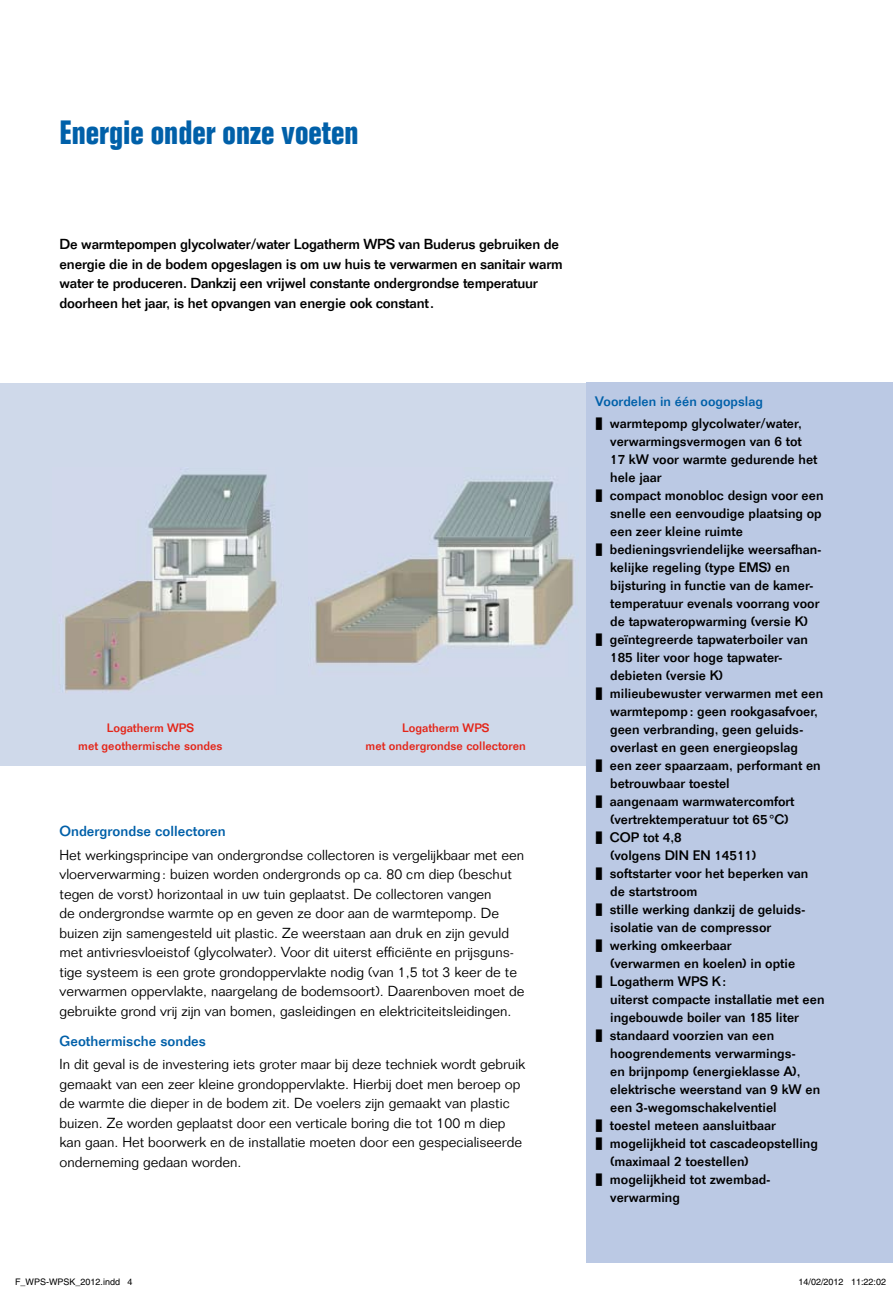
<style>
.page{position:relative;width:893px;height:1290px;background:#fff}
.page>*{position:absolute;margin:0;border:0;box-sizing:border-box;transform-origin:0 0}
.t1{font:700 condensed 33px "Folio";color:#0060a9}
.t2{font:300 14.25px/19.5px "Folio";color:#000}
.t3{font:500 14.25px/19.5px "Folio";letter-spacing:-.015em;color:#000}
.t4{font:500 14.25px "Folio";color:#0060a9}
.t5{font:500 13.5px/18px "Folio";color:#000}
.t6{font:500 13.5px "Folio";color:#0060a9}
.t7{font:500 12px/18px "Folio";color:#e42518;text-align:center}
.t8{font:9px "Helvetica";color:#000}
</style>
<div class="page">
<div style="left:0;top:383px;width:587px;height:382px;background:#cfd9ea"></div>
<img style="left:64px;top:474px;width:213px;height:219px">
<img style="left:314px;top:481px;width:260px;height:184px">
<div style="left:587px;top:383px;width:306px;height:880px;background:#bbc9e4"></div>
<h1 class="t1" style="left:60px;top:114px;width:300px">Energie onder onze voeten</h1>
<p class="t3" style="left:60px;top:235px;width:505px">De warmtepompen glycolwater/water Logatherm WPS van Buderus gebruiken de energie die in de bodem opgeslagen is om uw huis te verwarmen en sanitair warm water te produceren. Dankzij een vrijwel constante ondergrondse temperatuur doorheen het jaar, is het opvangen van energie ook constant.</p>
<p class="t7" style="left:78px;top:719px;width:146px">Logatherm WPS<br>met geothermische sondes</p>
<p class="t7" style="left:366px;top:719px;width:162px">Logatherm WPS<br>met ondergrondse collectoren</p>
<p class="t4" style="left:60px;top:822px;width:168px">Ondergrondse collectoren</p>
<p class="t2" style="left:60px;top:845px;width:467px">Het werkingsprincipe van ondergrondse collectoren is vergelijkbaar met een vloerverwarming: buizen worden ondergronds op ca. 80 cm diep (beschut tegen de vorst) horizontaal in uw tuin geplaatst. De collectoren vangen<br>de ondergrondse warmte op en geven ze door aan de warmtepomp. De buizen zijn samengesteld uit plastic. Ze weerstaan aan druk en zijn gevuld met antivriesvloeistof (glycolwater). Voor dit uiterst efficiënte en prijsguns&shy;tige systeem is een grote grondoppervlakte nodig (van 1,5 tot 3 keer de te verwarmen oppervlakte, naargelang de bodemsoort). Daarenboven moet de gebruikte grond vrij zijn van bomen, gasleidingen en elektriciteitsleidingen.</p>
<p class="t4" style="left:60px;top:1032px;width:148px">Geothermische sondes</p>
<p class="t2" style="left:60px;top:1054px;width:467px">In dit geval is de investering iets groter maar bij deze techniek wordt gebruik gemaakt van een zeer kleine grondoppervlakte. Hierbij doet men beroep op de warmte die dieper in de bodem zit. De voelers zijn gemaakt van plastic buizen. Ze worden geplaatst door een verticale boring die tot 100 m diep kan gaan. Het boorwerk en de installatie moeten door een gespecialiseerde onderneming gedaan worden.</p>
<p class="t6" style="left:595px;top:393px;width:169px">Voordelen in één oogopslag</p>
<p class="t5" style="left:610px;top:415px;width:216px">warmtepomp glycolwater/water, verwarmingsvermogen van 6 tot<br>17 kW voor warmte gedurende het hele jaar<br>compact monobloc design voor een snelle een eenvoudige plaatsing op een zeer kleine ruimte bedieningsvriendelijke weersafhan&shy;kelijke regeling (type EMS) en bijsturing in functie van de kamer&shy;temperatuur evenals voorrang voor de tapwateropwarming (versie K) geïntegreerde tapwaterboiler van<br>185 liter voor hoge tapwater&shy;debieten (versie K)<br>milieubewuster verwarmen met een warmtepomp: geen rookgasafvoer, geen verbranding, geen geluids&shy;overlast en geen energieopslag<br>een zeer spaarzaam, performant en betrouwbaar toestel<br>aangenaam warmwatercomfort (vertrektemperatuur tot 65°C)<br>COP tot 4,8<br>(volgens DIN EN 14511)<br>softstarter voor het beperken van de startstroom<br>stille werking dankzij de geluids&shy;isolatie van de compressor<br>werking omkeerbaar<br>(verwarmen en koelen) in optie<br>Logatherm WPS K:<br>uiterst compacte installatie met een ingebouwde boiler van 185 liter standaard voorzien van een hoogrendements verwarmings-<br>en brijnpomp (energieklasse A), elektrische weerstand van 9 kW en een 3-wegomschakelventiel<br>toestel meteen aansluitbaar mogelijkheid tot cascadeopstelling (maximaal 2 toestellen) mogelijkheid tot zwembad&shy;verwarming</p>
<p class="t8" style="left:15px;top:1277px;width:119px">F_WPS-WPSK_2012.indd 4</p>
<p class="t8" style="left:798px;top:1277px;width:89px">14/02/2012 11:22:02</p>
</div>
